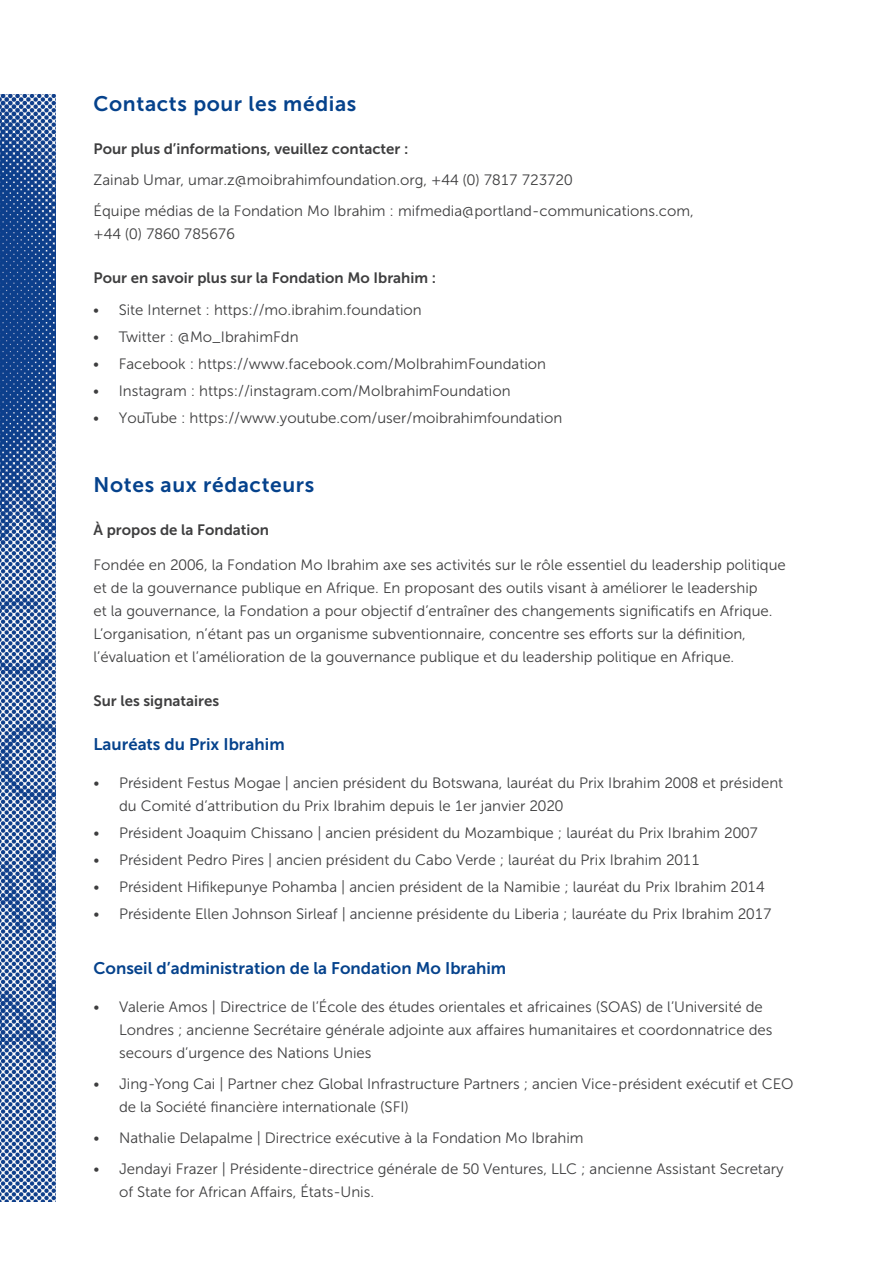
<style>
.page{position:relative;width:893px;height:1263px;background:#fff}
.page>*{position:absolute;margin:0;border:0;box-sizing:border-box;transform-origin:0 0}
.t1{font:21px "Museo Sans 700";letter-spacing:.03em;color:#05428c}
.t2{font:16.8px "Museo Sans 700";color:#05428c}
.t3{font:15px/22.8px "Museo Sans 300";color:#3e3e3f}
.t4{font:15px "Museo Sans 700";color:#3e3e3f}
</style>
<div class="page">
<img style="left:0;top:95px;width:55px;height:1106px">
<h1 class="t1" style="left:94px;top:92px;width:264px">Contacts pour les médias</h1>
<p class="t4" style="left:94px;top:140px;width:316px">Pour plus d’informations, veuillez contacter :</p>
<p class="t3" style="left:94px;top:164px;width:602px;line-height:31.3px">Zainab Umar, umar.z@moibrahimfoundation.org, +44 (0) 7817 723720<br>Équipe médias de la Fondation Mo Ibrahim : mifmedia@portland-communications.com,</p>
<p class="t3" style="left:94px;top:223px;width:143px">+44 (0) 7860 785676</p>
<p class="t4" style="left:94px;top:270px;width:344px">Pour en savoir plus sur la Fondation Mo Ibrahim :</p>
<p class="t3" style="left:93px;top:298px;width:330px">• Site Internet : https://mo.ibrahim.foundation</p>
<p class="t3" style="left:93px;top:325px;width:207px">• Twitter : @Mo_IbrahimFdn</p>
<p class="t3" style="left:93px;top:352px;width:454px">• Facebook : https://www.facebook.com/MoIbrahimFoundation</p>
<p class="t3" style="left:93px;top:379px;width:419px">• Instagram : https://instagram.com/MoIbrahimFoundation</p>
<p class="t3" style="left:93px;top:406px;width:471px">• YouTube : https://www.youtube.com/user/moibrahimfoundation</p>
<h1 class="t1" style="left:94px;top:473px;width:222px">Notes aux rédacteurs</h1>
<p class="t4" style="left:94px;top:521px;width:177px">À propos de la Fondation</p>
<p class="t3" style="left:94px;top:554px;width:694px">Fondée en 2006, la Fondation Mo Ibrahim axe ses activités sur le rôle essentiel du leadership politique et de la gouvernance publique en Afrique. En proposant des outils visant à améliorer le leadership<br>et la gouvernance, la Fondation a pour objectif d’entraîner des changements significatifs en Afrique.<br>L’organisation, n’étant pas un organisme subventionnaire, concentre ses efforts sur la définition, l’évaluation et l’amélioration de la gouvernance publique et du leadership politique en Afrique.</p>
<p class="t4" style="left:94px;top:692px;width:127px">Sur les signataires</p>
<p class="t2" style="left:94px;top:735px;width:193px">Lauréats du Prix Ibrahim</p>
<p class="t3" style="left:119px;top:771px;width:666px;text-indent:-26px">• Président Festus Mogae | ancien président du Botswana, lauréat du Prix Ibrahim 2008 et président du Comité d’attribution du Prix Ibrahim depuis le 1er janvier 2020</p>
<p class="t3" style="left:94px;top:821px;width:666px">• Président Joaquim Chissano | ancien président du Mozambique ; lauréat du Prix Ibrahim 2007</p>
<p class="t3" style="left:94px;top:848px;width:608px">• Président Pedro Pires | ancien président du Cabo Verde ; lauréat du Prix Ibrahim 2011</p>
<p class="t3" style="left:94px;top:875px;width:672px">• Président Hifikepunye Pohamba | ancien président de la Namibie ; lauréat du Prix Ibrahim 2014</p>
<p class="t3" style="left:94px;top:902px;width:680px">• Présidente Ellen Johnson Sirleaf | ancienne présidente du Liberia ; lauréate du Prix Ibrahim 2017</p>
<p class="t2" style="left:94px;top:959px;width:414px">Conseil d’administration de la Fondation Mo Ibrahim</p>
<p class="t3" style="left:119px;top:995px;width:655px;text-indent:-26px">• Valerie Amos | Directrice de l’École des études orientales et africaines (SOAS) de l’Université de<br>Londres ; ancienne Secrétaire générale adjointe aux affaires humanitaires et coordonnatrice des secours d’urgence des Nations Unies</p>
<p class="t3" style="left:119px;top:1072px;width:676px;text-indent:-26px">• Jing-Yong Cai | Partner chez Global Infrastructure Partners ; ancien Vice-président exécutif et CEO de la Société financière internationale (SFI)</p>
<p class="t3" style="left:94px;top:1126px;width:492px">• Nathalie Delapalme | Directrice exécutive à la Fondation Mo Ibrahim</p>
<p class="t3" style="left:119px;top:1158px;width:666px;text-indent:-26px">• Jendayi Frazer | Présidente-directrice générale de 50 Ventures, LLC ; ancienne Assistant Secretary of State for African Affairs, États-Unis.</p>
</div>
